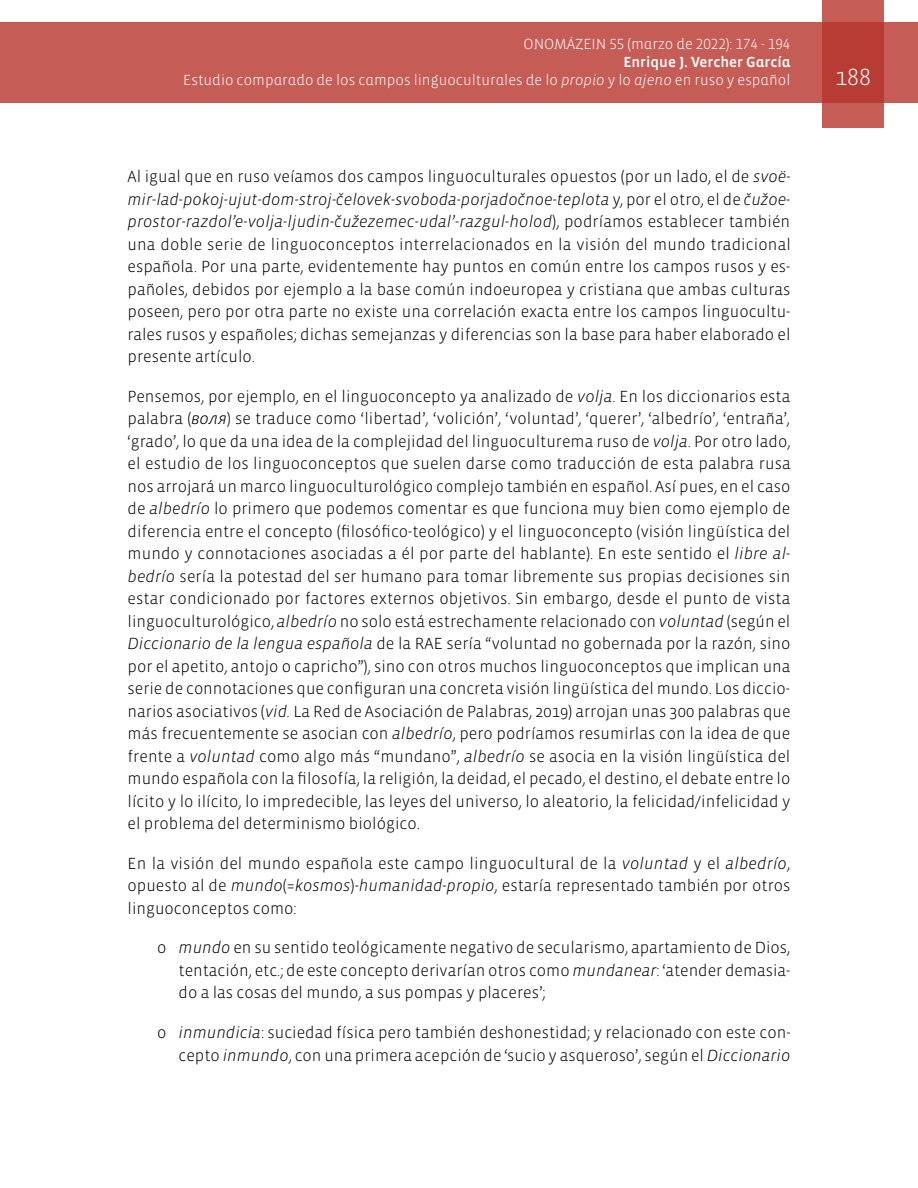
<style>
.page{position:relative;width:918px;height:1188px;background:#fff}
.page>*{position:absolute;margin:0;border:0;box-sizing:border-box;transform-origin:0 0}
.t1{font:300 24px "Vista Sans";color:#fff}
.t2{font:300 16.5px/22.5px "Vista Sans";color:#000;text-align:justify}
.t3{font:300 15px "Vista Sans Alt";color:#fff}
.t4{font:15px "Vista Sans Alt Med";color:#fff}
.s1{font-family:"Vista Sans Alt Light Ita";font-weight:400}
.s2{font-style:italic}
.s3{font-family:"Bliss Pro";font-weight:200;font-style:italic;font-size:18px}
</style>
<div class="page">
<div style="left:0;top:23px;width:918px;height:80px;background:#c55c56"></div>
<svg style="left:822px;top:0;width:62px;height:128px;background:#bd4740"></svg>
<p class="t3" style="left:524px;top:37px;width:268px">ONOMÁZEIN 55 (marzo de 2022): 174 - 194</p>
<p class="t4" style="left:623px;top:55px;width:169px">Enrique J. Vercher García</p>
<p class="t3" style="left:183px;top:73px;width:609px">Estudio comparado de los campos linguoculturales de lo <span class="s1">propio</span> y lo <span class="s1">ajeno</span> en ruso y español</p>
<h1 class="t1" style="left:835px;top:65px;width:37px">188</h1>
<p class="t2" style="left:128px;top:166px;width:665px">Al igual que en ruso veíamos dos campos linguoculturales opuestos (por un lado, el de <span class="s2">svoë&shy;mir-lad-pokoj-ujut-dom-stroj-ˇcelovek-svoboda-porjadoˇcnoe-teplota</span> y, por el otro, el de <span class="s2">ˇcužoe&shy;prostor-razdol’e-volja-ljudin-ˇcužezemec-udal’-razgul-holod</span>), podríamos establecer también una doble serie de linguoconceptos interrelacionados en la visión del mundo tradicional española. Por una parte, evidentemente hay puntos en común entre los campos rusos y es&shy;pañoles, debidos por ejemplo a la base común indoeuropea y cristiana que ambas culturas poseen, pero por otra parte no existe una correlación exacta entre los campos linguocultu&shy;rales rusos y españoles; dichas semejanzas y diferencias son la base para haber elaborado el presente artículo.</p>
<p class="t2" style="left:128px;top:385px;width:665px">Pensemos, por ejemplo, en el linguoconcepto ya analizado de <span class="s2">volja</span>. En los diccionarios esta palabra (<span class="s3">воля</span>) se traduce como ‘libertad’, ‘volición’, ‘voluntad’, ‘querer’, ‘albedrío’, ‘entraña’, ‘grado’, lo que da una idea de la complejidad del linguoculturema ruso de <span class="s2">volja</span>. Por otro lado, el estudio de los linguoconceptos que suelen darse como traducción de esta palabra rusa nos arrojará un marco linguoculturológico complejo también en español. Así pues, en el caso de <span class="s2">albedrío</span> lo primero que podemos comentar es que funciona muy bien como ejemplo de diferencia entre el concepto (filosófico-teológico) y el linguoconcepto (visión lingüística del mundo y connotaciones asociadas a él por parte del hablante). En este sentido el <span class="s2">libre al&shy;bedrío</span> sería la potestad del ser humano para tomar libremente sus propias decisiones sin estar condicionado por factores externos objetivos. Sin embargo, desde el punto de vista linguoculturológico, <span class="s2">albedrío</span> no solo está estrechamente relacionado con <span class="s2">voluntad</span> (según el <span class="s2">Diccionario de la lengua española</span> de la RAE sería “voluntad no gobernada por la razón, sino por el apetito, antojo o capricho”), sino con otros muchos linguoconceptos que implican una serie de connotaciones que configuran una concreta visión lingüística del mundo. Los diccio&shy;narios asociativos (<span class="s2">vid.</span> La Red de Asociación de Palabras, 2019) arrojan unas 300 palabras que más frecuentemente se asocian con <span class="s2">albedrío</span>, pero podríamos resumirlas con la idea de que frente a <span class="s2">voluntad</span> como algo más “mundano”, <span class="s2">albedrío</span> se asocia en la visión lingüística del mundo española con la filosofía, la religión, la deidad, el pecado, el destino, el debate entre lo lícito y lo ilícito, lo impredecible, las leyes del universo, lo aleatorio, la felicidad/infelicidad y el problema del determinismo biológico.</p>
<p class="t2" style="left:128px;top:853px;width:664px">En la visión del mundo española este campo linguocultural de la <span class="s2">voluntad</span> y el <span class="s2">albedrío</span>, opuesto al de <span class="s2">mundo</span>(=<span class="s2">kosmos</span>)-<span class="s2">humanidad</span>-<span class="s2">propio</span>, estaría representado también por otros linguoconceptos como:</p>
<p class="t2" style="left:179px;top:937px;width:613px;text-indent:-21px">o <span class="s2">mundo</span> en su sentido teológicamente negativo de secularismo, apartamiento de Dios, tentación, etc.; de este concepto derivarían otros como <span class="s2">mundanear</span>: ‘atender demasia&shy;do a las cosas del mundo, a sus pompas y placeres’;</p>
<p class="t2" style="left:157px;top:1022px;width:635px;text-align:right">o <span class="s2">inmundicia</span>: suciedad física pero también deshonestidad; y relacionado con este con&shy;cepto <span class="s2">inmundo</span>, con una primera acepción de ‘sucio y asqueroso’, según el <span class="s2">Diccionario</span></p>
</div>
